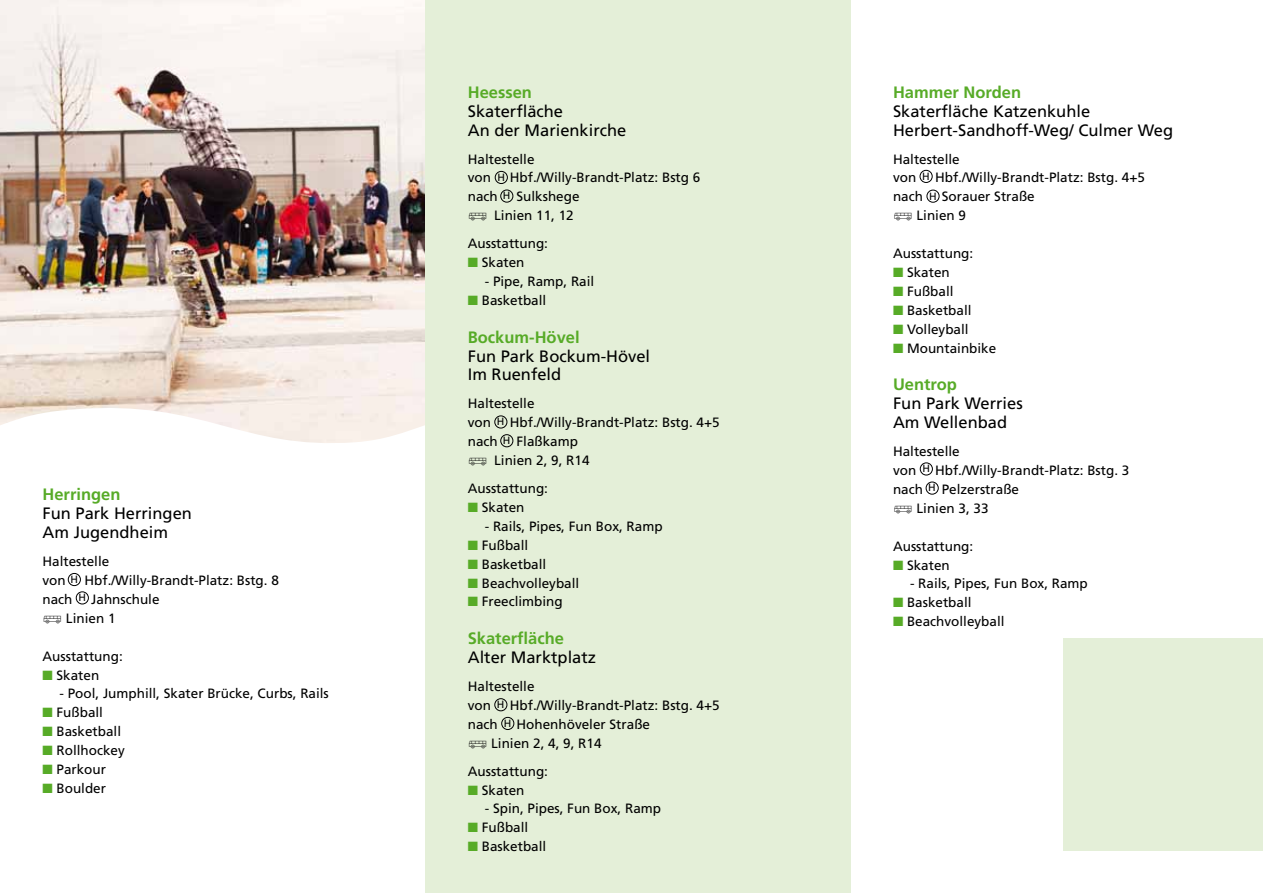
<style>
.page{position:relative;width:1263px;height:893px;background:#fff}
.page>*{position:absolute;margin:0;border:0;box-sizing:border-box;transform-origin:0 0}
.t1{font:16.5px/18.9px "Frutiger";color:#000}
.t2{font:700 16.5px "Frutiger";color:#57ab27}
.t3{font:13.5px/18.9px "Frutiger";color:#000}
.t4{font:10.5px "Frutiger";color:#000}
.s1{color:#57ab27}
</style>
<div class="page">
<img style="left:0;top:0;width:425px;height:399px">
<svg style="left:0;top:399px;width:425px;height:206px"></svg>
<div style="left:425px;top:0;width:213px;height:213px;background:#e4efd8"></div>
<div style="left:425px;top:213px;width:213px;height:212px;background:#e4efd8"></div>
<div style="left:425px;top:425px;width:213px;height:213px;background:#e4efd8"></div>
<div style="left:425px;top:638px;width:213px;height:212px;background:#e4efd8"></div>
<div style="left:638px;top:638px;width:212px;height:212px;background:#e4efd8"></div>
<div style="left:1063px;top:638px;width:200px;height:212px;background:#e4efd8"></div>
<div style="left:425px;top:850px;width:213px;height:43px;background:#e4efd8"></div>
<div style="left:638px;top:0;width:212px;height:213px;background:#e4efd8"></div>
<div style="left:638px;top:213px;width:212px;height:212px;background:#e4efd8"></div>
<div style="left:638px;top:425px;width:212px;height:213px;background:#e4efd8"></div>
<div style="left:638px;top:850px;width:212px;height:43px;background:#e4efd8"></div>
<div style="left:68px;top:573px;width:13px;height:13px;border:1px solid #000;border-radius:50%"></div>
<div style="left:76px;top:592px;width:13px;height:12px;border:1px solid #000;border-radius:50%"></div>
<div style="left:495px;top:171px;width:13px;height:13px;border:1px solid #000;border-radius:50%"></div>
<div style="left:495px;top:416px;width:12px;height:12px;border:1px solid #000;border-radius:50%"></div>
<div style="left:495px;top:698px;width:12px;height:13px;border:1px solid #000;border-radius:50%"></div>
<div style="left:500px;top:190px;width:13px;height:12px;border:1px solid #000;border-radius:50%"></div>
<div style="left:500px;top:434px;width:13px;height:13px;border:1px solid #000;border-radius:50%"></div>
<div style="left:501px;top:717px;width:13px;height:13px;border:1px solid #000;border-radius:50%"></div>
<div style="left:920px;top:170px;width:12px;height:13px;border:1px solid #000;border-radius:50%"></div>
<div style="left:920px;top:463px;width:13px;height:12px;border:1px solid #000;border-radius:50%"></div>
<div style="left:927px;top:190px;width:12px;height:12px;border:1px solid #000;border-radius:50%"></div>
<div style="left:926px;top:482px;width:12px;height:12px;border:1px solid #000;border-radius:50%"></div>
<p class="t2" style="left:43px;top:485px;width:79px">Herringen</p>
<p class="t1" style="left:43px;top:504px;width:151px">Fun Park Herringen<br>Am Jugendheim</p>
<p class="t3" style="left:43px;top:552px;width:68px">Haltestelle von</p>
<p class="t3" style="left:85px;top:571px;width:196px">Hbf./Willy-Brandt-Platz: Bstg. 8</p>
<p class="t4" style="left:70px;top:573px;width:9px">H</p>
<p class="t3" style="left:66px;top:590px;width:95px;text-indent:25px">Jahnschule<br>Linien 1</p>
<p class="t3" style="left:43px;top:646px;width:82px">Ausstattung:</p>
<p class="t3" style="left:43px;top:665px;width:58px"><span class="s1">■</span> Skaten</p>
<p class="t3" style="left:60px;top:684px;width:271px">- Pool, Jumphill, Skater Brücke, Curbs, Rails</p>
<p class="t3" style="left:43px;top:703px;width:62px"><span class="s1">■</span> Fußball</p>
<p class="t3" style="left:43px;top:722px;width:80px"><span class="s1">■</span> Basketball</p>
<p class="t3" style="left:43px;top:741px;width:84px"><span class="s1">■</span> Rollhockey</p>
<p class="t3" style="left:43px;top:760px;width:65px"><span class="s1">■</span> Parkour</p>
<p class="t3" style="left:43px;top:779px;width:65px"><span class="s1">■</span> Boulder</p>
<p class="t3" style="left:43px;top:590px;width:31px">nach</p>
<p class="t4" style="left:78px;top:591px;width:9px">H</p>
<p class="t2" style="left:468px;top:82px;width:66px">Heessen</p>
<p class="t1" style="left:468px;top:101px;width:160px">Skaterfläche<br>An der Marienkirche</p>
<p class="t3" style="left:468px;top:149px;width:68px">Haltestelle von</p>
<p class="t3" style="left:510px;top:168px;width:192px">Hbf./Willy-Brandt-Platz: Bstg 6</p>
<p class="t4" style="left:497px;top:171px;width:9px">H</p>
<p class="t3" style="left:468px;top:187px;width:31px">nach</p>
<p class="t3" style="left:494px;top:187px;width:87px;text-indent:22px">Sulkshege<br>Linien 11, 12</p>
<p class="t3" style="left:468px;top:234px;width:82px">Ausstattung:</p>
<p class="t3" style="left:468px;top:253px;width:58px"><span class="s1">■</span> Skaten</p>
<p class="t3" style="left:485px;top:272px;width:111px">- Pipe, Ramp, Rail</p>
<p class="t3" style="left:468px;top:291px;width:80px"><span class="s1">■</span> Basketball</p>
<p class="t2" style="left:468px;top:327px;width:113px">Bockum-Hövel</p>
<p class="t1" style="left:468px;top:346px;width:184px">Fun Park Bockum-Hövel<br>Im Ruenfeld</p>
<p class="t3" style="left:468px;top:394px;width:68px">Haltestelle von</p>
<p class="t4" style="left:503px;top:190px;width:9px">H</p>
<p class="t3" style="left:510px;top:413px;width:211px">Hbf./Willy-Brandt-Platz: Bstg. 4+5</p>
<p class="t4" style="left:497px;top:415px;width:9px">H</p>
<p class="t3" style="left:468px;top:432px;width:31px">nach</p>
<p class="t3" style="left:494px;top:432px;width:97px;text-indent:22px">Flaßkamp<br>Linien 2, 9, R14</p>
<p class="t3" style="left:468px;top:479px;width:82px">Ausstattung:</p>
<p class="t3" style="left:468px;top:498px;width:58px"><span class="s1">■</span> Skaten</p>
<p class="t3" style="left:485px;top:517px;width:179px">- Rails, Pipes, Fun Box, Ramp</p>
<p class="t3" style="left:468px;top:535px;width:62px"><span class="s1">■</span> Fußball</p>
<p class="t3" style="left:468px;top:554px;width:80px"><span class="s1">■</span> Basketball</p>
<p class="t3" style="left:468px;top:573px;width:113px"><span class="s1">■</span> Beachvolleyball</p>
<p class="t3" style="left:468px;top:592px;width:97px"><span class="s1">■</span> Freeclimbing</p>
<p class="t2" style="left:468px;top:629px;width:98px">Skaterfläche</p>
<p class="t1" style="left:468px;top:648px;width:130px">Alter Marktplatz</p>
<p class="t3" style="left:468px;top:677px;width:68px">Haltestelle von</p>
<p class="t4" style="left:503px;top:434px;width:9px">H</p>
<p class="t3" style="left:510px;top:696px;width:211px">Hbf./Willy-Brandt-Platz: Bstg. 4+5</p>
<p class="t4" style="left:497px;top:698px;width:9px">H</p>
<p class="t3" style="left:491px;top:715px;width:160px;text-indent:25px">Hohenhöveler Straße<br>Linien 2, 4, 9, R14</p>
<p class="t3" style="left:468px;top:761px;width:82px">Ausstattung:</p>
<p class="t3" style="left:468px;top:780px;width:58px"><span class="s1">■</span> Skaten</p>
<p class="t3" style="left:485px;top:799px;width:178px">- Spin, Pipes, Fun Box, Ramp</p>
<p class="t3" style="left:468px;top:818px;width:62px"><span class="s1">■</span> Fußball</p>
<p class="t3" style="left:468px;top:837px;width:80px"><span class="s1">■</span> Basketball</p>
<p class="t3" style="left:468px;top:715px;width:31px">nach</p>
<p class="t4" style="left:504px;top:717px;width:9px">H</p>
<p class="t2" style="left:893px;top:82px;width:130px">Hammer Norden</p>
<p class="t1" style="left:893px;top:101px;width:282px">Skaterfläche Katzenkuhle<br>Herbert-Sandhoff-Weg/ Culmer Weg</p>
<p class="t3" style="left:893px;top:149px;width:68px">Haltestelle von</p>
<p class="t3" style="left:935px;top:168px;width:211px">Hbf./Willy-Brandt-Platz: Bstg. 4+5</p>
<p class="t4" style="left:922px;top:170px;width:9px">H</p>
<p class="t3" style="left:916px;top:187px;width:120px;text-indent:25px">Sorauer Straße<br>Linien 9</p>
<p class="t3" style="left:893px;top:244px;width:82px">Ausstattung:</p>
<p class="t3" style="left:893px;top:263px;width:58px"><span class="s1">■</span> Skaten</p>
<p class="t3" style="left:893px;top:282px;width:62px"><span class="s1">■</span> Fußball</p>
<p class="t3" style="left:893px;top:301px;width:80px"><span class="s1">■</span> Basketball</p>
<p class="t3" style="left:893px;top:319px;width:77px"><span class="s1">■</span> Volleyball</p>
<p class="t3" style="left:893px;top:338px;width:105px"><span class="s1">■</span> Mountainbike</p>
<p class="t2" style="left:893px;top:375px;width:65px">Uentrop</p>
<p class="t1" style="left:893px;top:394px;width:131px">Fun Park Werries<br>Am Wellenbad</p>
<p class="t3" style="left:893px;top:442px;width:68px">Haltestelle von</p>
<p class="t3" style="left:893px;top:187px;width:31px">nach</p>
<p class="t4" style="left:929px;top:190px;width:9px">H</p>
<p class="t3" style="left:935px;top:461px;width:196px">Hbf./Willy-Brandt-Platz: Bstg. 3</p>
<p class="t4" style="left:922px;top:462px;width:9px">H</p>
<p class="t3" style="left:916px;top:480px;width:104px;text-indent:25px">Pelzerstraße<br>Linien 3, 33</p>
<p class="t3" style="left:893px;top:536px;width:82px">Ausstattung:</p>
<p class="t3" style="left:893px;top:555px;width:58px"><span class="s1">■</span> Skaten</p>
<p class="t3" style="left:910px;top:574px;width:179px">- Rails, Pipes, Fun Box, Ramp</p>
<p class="t3" style="left:893px;top:593px;width:80px"><span class="s1">■</span> Basketball</p>
<p class="t3" style="left:893px;top:612px;width:113px"><span class="s1">■</span> Beachvolleyball</p>
<p class="t3" style="left:893px;top:480px;width:31px">nach</p>
<p class="t4" style="left:928px;top:482px;width:9px">H</p>
</div>
